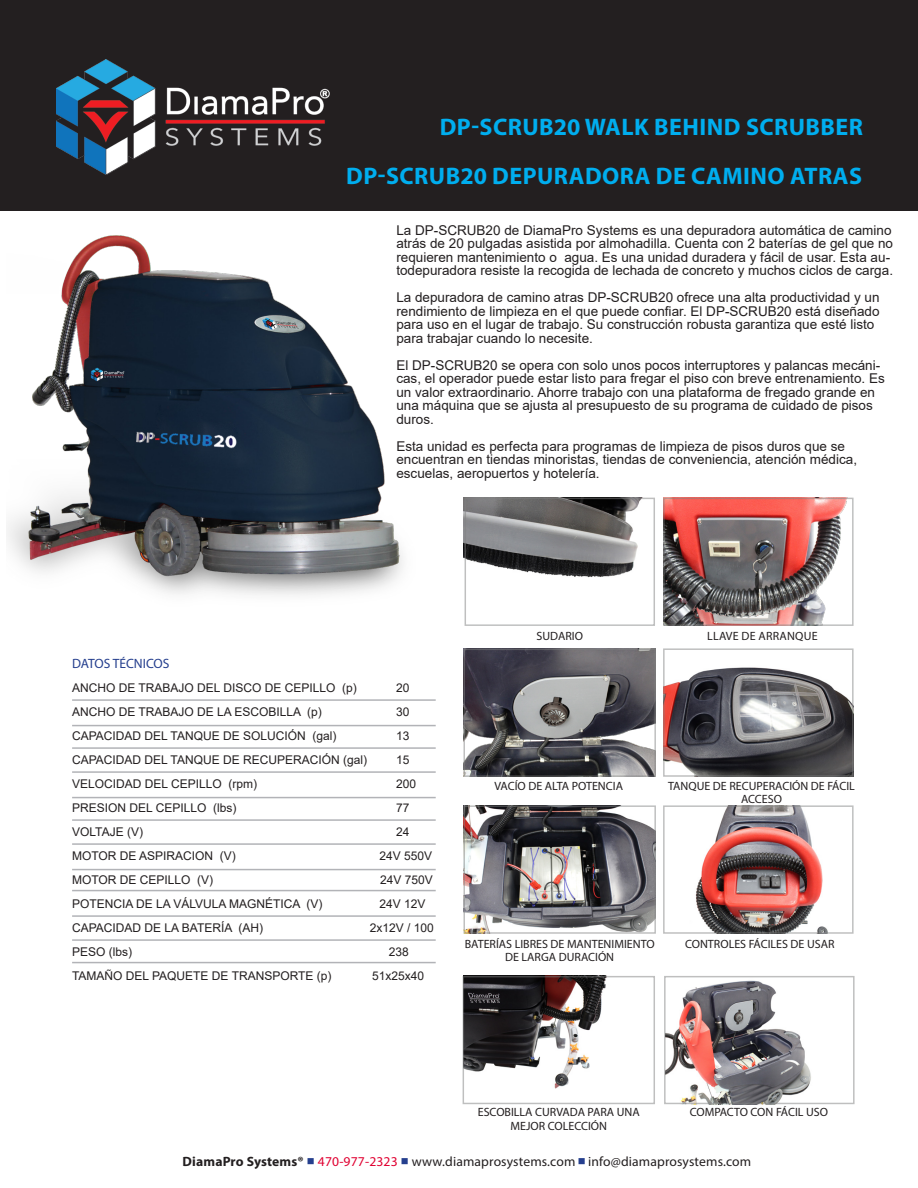
<style>
.page{position:relative;width:918px;height:1188px;background:#fff}
.page>*{position:absolute;margin:0;border:0;box-sizing:border-box;transform-origin:0 0}
.t1{font:700 24px "Myriad Pro";letter-spacing:.02em;color:#00aeef}
.t2{font:13.5px/13.5px "Arial";color:#231f20}
.t3{font:13.5px "Myriad Pro";letter-spacing:.01em;color:#231f20}
.t4{font:13.5px "Myriad Pro";color:#253f8e}
.t5{font:12px "Arial";color:#231f20}
.t6{font:12px/13.5px "Myriad Pro";color:#231f20;text-align:center}
.t7{font:12px "Myriad Pro";letter-spacing:.02em;color:#231f20}
.s1{font-weight:700}
.s2{color:#253f8e}
.s3{color:#e00031}
</style>
<div class="page">
<div style="left:0;top:0;width:918px;height:211px;background:#231f20"></div>
<img style="left:56px;top:60px;width:274px;height:114px">
<hr style="left:72px;top:699px;width:364px;height:2px;background:#b2b3b7">
<hr style="left:72px;top:725px;width:364px;height:1px;background:#b2b3b7">
<hr style="left:72px;top:747px;width:364px;height:2px;background:#b2b3b7">
<hr style="left:72px;top:771px;width:364px;height:2px;background:#b2b3b7">
<hr style="left:72px;top:797px;width:364px;height:1px;background:#b2b3b7">
<hr style="left:72px;top:819px;width:364px;height:2px;background:#b2b3b7">
<hr style="left:72px;top:843px;width:364px;height:2px;background:#b2b3b7">
<hr style="left:72px;top:869px;width:364px;height:1px;background:#b2b3b7">
<hr style="left:72px;top:915px;width:364px;height:2px;background:#b2b3b7">
<hr style="left:72px;top:939px;width:364px;height:2px;background:#b2b3b7">
<hr style="left:72px;top:962px;width:364px;height:1px;background:#b2b3b7">
<hr style="left:72px;top:890px;width:364px;height:1px;background:#b2b3b7">
<img style="left:7px;top:235px;width:396px;height:360px">
<img style="left:666px;top:501px;width:181px;height:122px">
<img style="left:695px;top:808px;width:133px;height:123px">
<img style="left:466px;top:808px;width:187px;height:123px">
<img style="left:667px;top:980px;width:144px;height:121px">
<img style="left:466px;top:652px;width:187px;height:122px">
<img style="left:666px;top:667px;width:185px;height:107px">
<img style="left:466px;top:979px;width:140px;height:110px">
<img style="left:463px;top:498px;width:177px;height:128px">
<div style="left:465px;top:498px;width:190px;height:128px;border:2px solid #7f8080"></div>
<div style="left:663px;top:498px;width:191px;height:128px;border:2px solid #7f8080"></div>
<div style="left:463px;top:649px;width:193px;height:128px;border:2px solid #7f8080"></div>
<div style="left:663px;top:648px;width:191px;height:129px;border:2px solid #7f8080"></div>
<div style="left:463px;top:805px;width:193px;height:129px;border:2px solid #7f8080"></div>
<div style="left:663px;top:805px;width:191px;height:129px;border:2px solid #7f8080"></div>
<p class="t1" style="left:440px;top:111px;width:425px">DP-SCRUB20 WALK BEHIND SCRUBBER</p>
<p class="t1" style="left:346px;top:161px;width:517px">DP-SCRUB20 DEPURADORA DE CAMINO ATRAS</p>
<p class="t2" style="left:396px;top:223px;width:498px">La DP-SCRUB20 de DiamaPro Systems es una depuradora automática de camino atrás de 20 pulgadas asistida por almohadilla. Cuenta con 2 baterías de gel que no requieren mantenimiento o agua. Es una unidad duradera y fácil de usar. Esta au&shy;todepuradora resiste la recogida de lechada de concreto y muchos ciclos de carga.</p>
<p class="t2" style="left:396px;top:290px;width:485px">La depuradora de camino atras DP-SCRUB20 ofrece una alta productividad y un rendimiento de limpieza en el que puede confiar. El DP-SCRUB20 está diseñado para uso en el lugar de trabajo. Su construcción robusta garantiza que esté listo para trabajar cuando lo necesite.</p>
<p class="t2" style="left:396px;top:358px;width:490px">El DP-SCRUB20 se opera con solo unos pocos interruptores y palancas mecáni&shy;cas, el operador puede estar listo para fregar el piso con breve entrenamiento. Es un valor extraordinario. Ahorre trabajo con una plataforma de fregado grande en una máquina que se ajusta al presupuesto de su programa de cuidado de pisos duros.</p>
<p class="t2" style="left:396px;top:439px;width:462px">Esta unidad es perfecta para programas de limpieza de pisos duros que se encuentran en tiendas minoristas, tiendas de conveniencia, atención médica, escuelas, aeropuertos y hotelería.</p>
<p class="t4" style="left:72px;top:656px;width:99px">DATOS TÉCNICOS</p>
<p class="t5" style="left:72px;top:680px;width:286px">ANCHO DE TRABAJO DEL DISCO DE CEPILLO (p)</p>
<p class="t5" style="left:396px;top:680px;width:15px">20</p>
<p class="t5" style="left:72px;top:704px;width:251px">ANCHO DE TRABAJO DE LA ESCOBILLA (p)</p>
<p class="t5" style="left:396px;top:704px;width:15px">30</p>
<p class="t5" style="left:72px;top:728px;width:266px">CAPACIDAD DEL TANQUE DE SOLUCIÓN (gal)</p>
<p class="t5" style="left:396px;top:728px;width:15px">13</p>
<p class="t5" style="left:72px;top:752px;width:296px">CAPACIDAD DEL TANQUE DE RECUPERACIÓN (gal)</p>
<p class="t5" style="left:396px;top:752px;width:15px">15</p>
<p class="t5" style="left:72px;top:776px;width:186px">VELOCIDAD DEL CEPILLO (rpm)</p>
<p class="t5" style="left:396px;top:776px;width:22px">200</p>
<p class="t5" style="left:72px;top:800px;width:166px">PRESION DEL CEPILLO (lbs)</p>
<p class="t5" style="left:396px;top:800px;width:15px">77</p>
<p class="t5" style="left:72px;top:824px;width:72px">VOLTAJE (V)</p>
<p class="t5" style="left:396px;top:824px;width:15px">24</p>
<p class="t5" style="left:72px;top:848px;width:165px">MOTOR DE ASPIRACION (V)</p>
<p class="t5" style="left:379px;top:848px;width:54px">24V 550V</p>
<p class="t5" style="left:72px;top:872px;width:143px">MOTOR DE CEPILLO (V)</p>
<p class="t5" style="left:380px;top:872px;width:54px">24V 750V</p>
<p class="t5" style="left:72px;top:896px;width:252px">POTENCIA DE LA VÁLVULA MAGNÉTICA (V)</p>
<p class="t5" style="left:379px;top:896px;width:48px">24V 12V</p>
<p class="t5" style="left:72px;top:920px;width:192px">CAPACIDAD DE LA BATERÍA (AH)</p>
<p class="t5" style="left:370px;top:920px;width:66px">2x12V / 100</p>
<p class="t5" style="left:72px;top:944px;width:62px">PESO (lbs)</p>
<p class="t5" style="left:389px;top:944px;width:22px">238</p>
<p class="t5" style="left:72px;top:968px;width:261px">TAMAÑO DEL PAQUETE DE TRANSPORTE (p)</p>
<p class="t5" style="left:372px;top:968px;width:54px">51x25x40</p>
<p class="t6" style="left:536px;top:629px;width:48px">SUDARIO</p>
<p class="t7" style="left:707px;top:628px;width:112px">LLAVE DE ARRANQUE</p>
<p class="t6" style="left:495px;top:779px;width:130px">VACÍO DE ALTA POTENCIA</p>
<p class="t6" style="left:668px;top:779px;width:188px">TANQUE DE RECUPERACIÓN DE FÁCIL<br>ACCESO</p>
<p class="t6" style="left:465px;top:937px;width:191px">BATERÍAS LIBRES DE MANTENIMIENTO<br>DE LARGA DURACIÓN</p>
<p class="t6" style="left:685px;top:937px;width:151px">CONTROLES FÁCILES DE USAR</p>
<p class="t6" style="left:478px;top:1106px;width:163px">ESCOBILLA CURVADA PARA UNA<br>MEJOR COLECCIÓN</p>
<p class="t6" style="left:690px;top:1106px;width:140px">COMPACTO CON FÁCIL USO</p>
<p class="t3" style="left:183px;top:1154px;width:570px"><span class="s1">DiamaPro Systems®</span> <span class="s2">■</span> <span class="s3">470-977-2323</span> <span class="s2">■</span> www.diamaprosystems.com <span class="s2">■</span> info@diamaprosystems.com</p>
</div>
